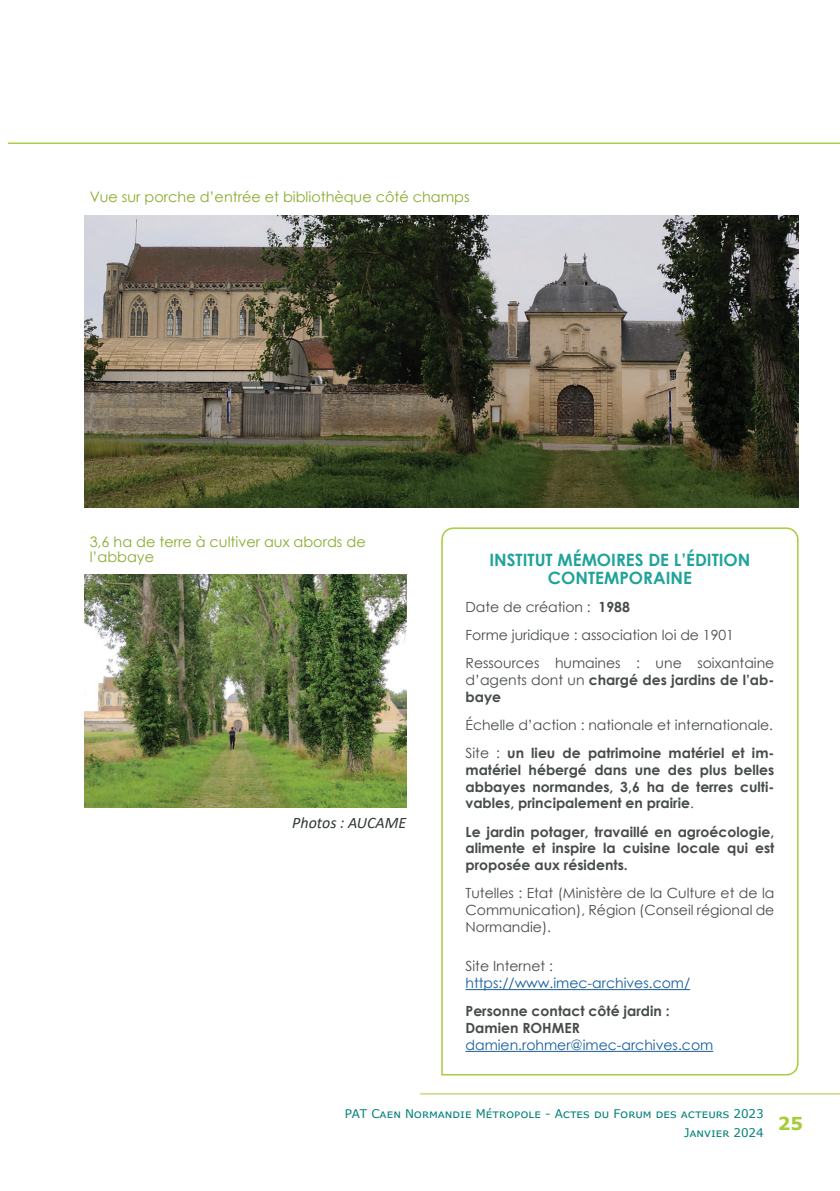
<style>
.page{position:relative;width:840px;height:1191px;background:#fff}
.page>*{position:absolute;margin:0;border:0;box-sizing:border-box;transform-origin:0 0}
.t1{font:700 17px/18px "Century Gothic";color:#1fa39a;text-align:center}
.t2{font:italic 16px "Calibri";color:#323739}
.t3{font:14.4px/15px "Century Gothic";color:#87ac2e}
.t4{font:700 14px/16.8px "Century Gothic";color:#474b4c}
.t5{font:14px/28.2px "Century Gothic";color:#474b4c}
.t6{font:14px "Century Gothic";color:#175d9e}
.t7{font:12px/19px "Verdana";letter-spacing:-.005em;color:#008177}
.s1{font-weight:700}
.s2{font-weight:400}
</style>
<div class="page">
<hr style="left:8px;top:142px;width:831px;height:2px;background:#a5cd3a">
<hr style="left:420px;top:1093px;width:419px;height:1px;background:#a5cd3a">
<img style="left:84px;top:215px;width:714px;height:292px">
<svg style="left:441px;top:527px;width:357px;height:549px"></svg>
<img style="left:84px;top:574px;width:322px;height:233px">
<p class="t3" style="left:90px;top:189px;width:381px">Vue sur porche d’entrée et bibliothèque côté champs</p>
<p class="t3" style="left:90px;top:534px;width:277px">3,6 ha de terre à cultiver aux abords de l’abbaye</p>
<p class="t2" style="left:292px;top:811px;width:115px">Photos : AUCAME</p>
<p class="t1" style="left:489px;top:550px;width:262px">INSTITUT MÉMOIRES DE L’ÉDITION<br>CONTEMPORAINE</p>
<p class="t5" style="left:465px;top:592px;width:310px">Date de création : <span class="s1">1988<br></span>Forme juridique : association loi de 1901<br>Ressources humaines : une soixantaine</p>
<p class="t4" style="left:465px;top:671px;width:310px"><span class="s2">d’agents dont un</span> chargé des jardins de l’ab&shy;baye</p>
<p class="t5" style="left:465px;top:710px;width:310px">Échelle d’action : nationale et internationale.<br>Site : <span class="s1">un lieu de patrimoine matériel et im-</span></p>
<p class="t4" style="left:465px;top:760px;width:310px;text-align:justify">matériel hébergé dans une des plus belles abbayes normandes, 3,6 ha de terres culti&shy;vables, principalement en prairie<span class="s2">.</span></p>
<p class="t4" style="left:465px;top:822px;width:310px;text-align:justify">Le jardin potager, travaillé en agroécologie, alimente et inspire la cuisine locale qui est proposée aux résidents.</p>
<p class="t5" style="left:465px;top:884px;width:310px;line-height:16.8px;text-align:justify">Tutelles : Etat (Ministère de la Culture et de la Communication), Région (Conseil régional de Normandie).</p>
<p class="t5" style="left:465px;top:952px;width:89px">Site Internet :</p>
<p class="t6" style="left:465px;top:973px;width:226px">https://www.imec-archives.com/</p>
<p class="t4" style="left:465px;top:1002px;width:206px">Personne contact côté jardin :<br>Damien ROHMER</p>
<p class="t6" style="left:465px;top:1035px;width:249px">damien.rohmer@imec-archives.com</p>
<p class="t7" style="left:683px;top:1104px;width:121px;text-indent:-339px">PAT Caen Normandie Métropole - Actes du Forum des acteurs 2023<br>Janvier 2024 <sup>25</sup></p>
</div>
